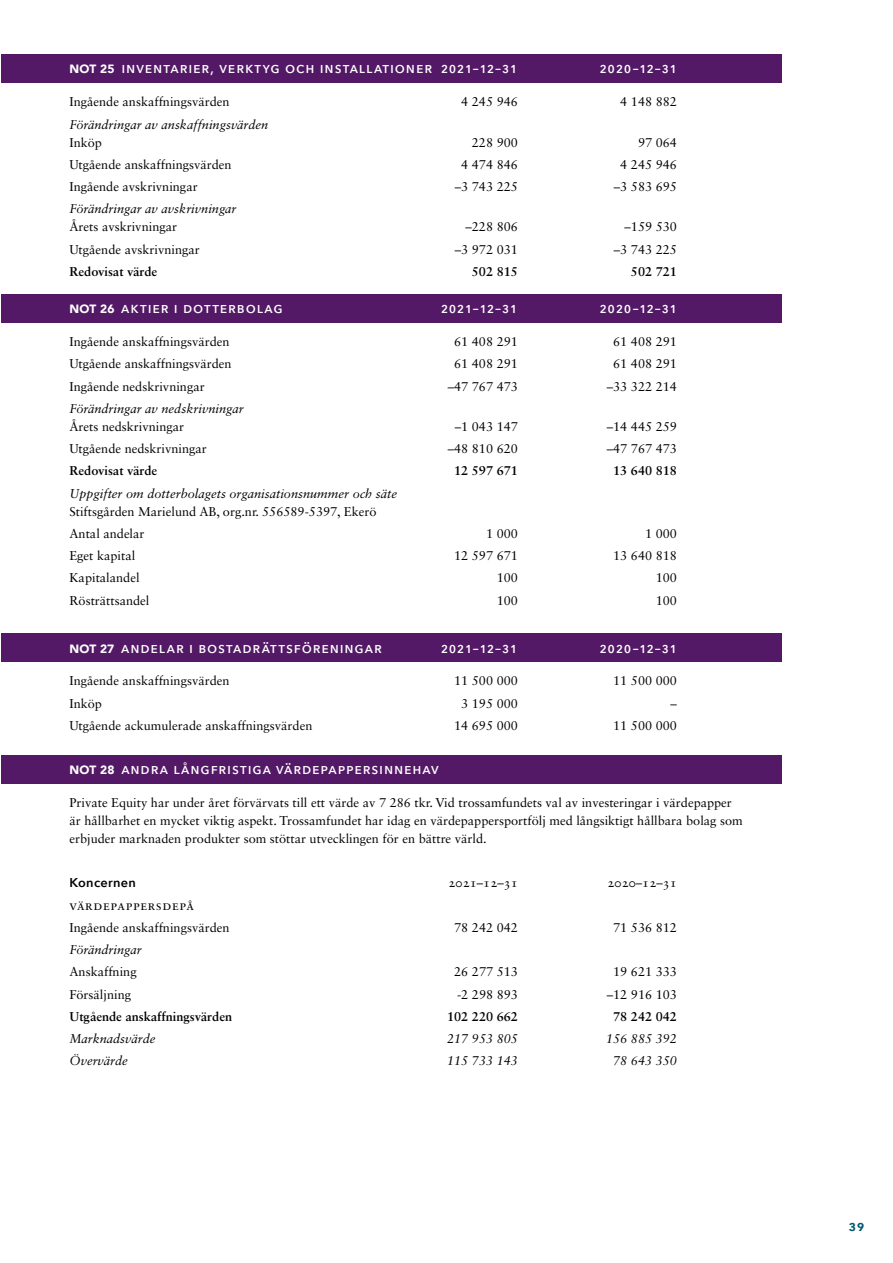
<style>
.page{position:relative;width:893px;height:1263px;background:#fff}
.page>*{position:absolute;margin:0;border:0;box-sizing:border-box;transform-origin:0 0}
.t1{font:500 15px "Avenir Next";letter-spacing:.05em;color:#fff}
.t2{font:500 15px "Avenir Next";letter-spacing:.075em;color:#fff}
.t3{font:500 15px "Avenir Next";letter-spacing:.095em;color:#fff}
.t4{font:600 15px "Avenir Next";color:#005872}
.t5{font:13.5px "Sabon LT Std";letter-spacing:.05em;color:#000}
.t6{font:12.75px/18px "Sabon LT Std";color:#000}
.t7{font:italic 12.75px "Sabon LT Std";color:#000}
.t8{font:700 12.75px "Sabon LT Std";color:#000}
.t9{font:600 12.75px "Avenir Next";letter-spacing:.025em;color:#000}
.s1{font-family:"Avenir";font-weight:900;font-size:12px}
</style>
<div class="page">
<div style="left:1px;top:54px;width:781px;height:29px;background:#531966"></div>
<div style="left:1px;top:633px;width:781px;height:29px;background:#531966"></div>
<div style="left:1px;top:294px;width:781px;height:29px;background:#531966"></div>
<div style="left:1px;top:755px;width:781px;height:29px;background:#531966"></div>
<p class="t1" style="left:69px;top:55px;width:449px"><span class="s1">NOT 25</span> inventarier, verktyg och installationer 2021–12–31</p>
<p class="t1" style="left:599px;top:55px;width:79px">2020–12–31</p>
<p class="t6" style="left:69px;top:93px;width:162px">Ingående anskaffningsvärden</p>
<p class="t6" style="left:461px;top:93px;width:58px">4 245 946</p>
<p class="t6" style="left:620px;top:93px;width:58px">4 148 882</p>
<p class="t7" style="left:69px;top:117px;width:200px">Förändringar av anskaffningsvärden</p>
<p class="t6" style="left:69px;top:133px;width:34px">Inköp</p>
<p class="t6" style="left:472px;top:133px;width:48px">228 900</p>
<p class="t6" style="left:638px;top:133px;width:40px">97 064</p>
<p class="t6" style="left:69px;top:155px;width:164px">Utgående anskaffningsvärden</p>
<p class="t6" style="left:461px;top:155px;width:58px">4 474 846</p>
<p class="t6" style="left:620px;top:155px;width:58px">4 245 946</p>
<p class="t6" style="left:69px;top:178px;width:130px">Ingående avskrivningar</p>
<p class="t6" style="left:455px;top:178px;width:65px">–3 743 225</p>
<p class="t6" style="left:614px;top:178px;width:65px">–3 583 695</p>
<p class="t7" style="left:69px;top:202px;width:169px">Förändringar av avskrivningar</p>
<p class="t6" style="left:69px;top:218px;width:109px">Årets avskrivningar</p>
<p class="t6" style="left:465px;top:218px;width:54px">–228 806</p>
<p class="t6" style="left:624px;top:218px;width:54px">–159 530</p>
<p class="t6" style="left:69px;top:240px;width:132px">Utgående avskrivningar</p>
<p class="t6" style="left:455px;top:240px;width:65px">–3 972 031</p>
<p class="t6" style="left:614px;top:240px;width:65px">–3 743 225</p>
<p class="t8" style="left:69px;top:264px;width:89px">Redovisat värde</p>
<p class="t8" style="left:472px;top:264px;width:48px">502 815</p>
<p class="t8" style="left:631px;top:264px;width:48px">502 721</p>
<p class="t3" style="left:69px;top:295px;width:215px"><span class="s1">NOT 26</span> aktier i dotterbolag</p>
<p class="t1" style="left:441px;top:295px;width:78px">2021–12–31</p>
<p class="t1" style="left:599px;top:295px;width:79px">2020–12–31</p>
<p class="t6" style="left:69px;top:332px;width:162px">Ingående anskaffningsvärden</p>
<p class="t6" style="left:454px;top:332px;width:65px">61 408 291</p>
<p class="t6" style="left:613px;top:332px;width:65px">61 408 291</p>
<p class="t6" style="left:69px;top:355px;width:164px">Utgående anskaffningsvärden</p>
<p class="t6" style="left:454px;top:355px;width:65px">61 408 291</p>
<p class="t6" style="left:613px;top:355px;width:65px">61 408 291</p>
<p class="t6" style="left:69px;top:377px;width:137px">Ingående nedskrivningar</p>
<p class="t6" style="left:448px;top:377px;width:72px">–47 767 473</p>
<p class="t6" style="left:607px;top:377px;width:72px">–33 322 214</p>
<p class="t7" style="left:69px;top:401px;width:176px">Förändringar av nedskrivningar</p>
<p class="t6" style="left:69px;top:417px;width:116px">Årets nedskrivningar</p>
<p class="t6" style="left:455px;top:417px;width:65px">–1 043 147</p>
<p class="t6" style="left:607px;top:417px;width:72px">–14 445 259</p>
<p class="t6" style="left:69px;top:439px;width:139px">Utgående nedskrivningar</p>
<p class="t6" style="left:448px;top:439px;width:72px">–48 810 620</p>
<p class="t6" style="left:607px;top:439px;width:72px">–47 767 473</p>
<p class="t8" style="left:69px;top:463px;width:89px">Redovisat värde</p>
<p class="t8" style="left:454px;top:463px;width:65px">12 597 671</p>
<p class="t8" style="left:613px;top:463px;width:65px">13 640 818</p>
<p class="t7" style="left:69px;top:486px;width:329px">Uppgifter om dotterbolagets organisationsnummer och säte</p>
<p class="t6" style="left:69px;top:500px;width:309px;line-height:22.2px">Stiftsgården Marielund AB, org.nr. 556589-5397, Ekerö<br>Antal andelar</p>
<p class="t6" style="left:486px;top:524px;width:33px">1 000</p>
<p class="t6" style="left:645px;top:524px;width:33px">1 000</p>
<p class="t6" style="left:69px;top:546px;width:67px">Eget kapital</p>
<p class="t6" style="left:454px;top:546px;width:65px">12 597 671</p>
<p class="t6" style="left:613px;top:546px;width:65px">13 640 818</p>
<p class="t6" style="left:69px;top:569px;width:72px">Kapitalandel</p>
<p class="t6" style="left:497px;top:569px;width:23px">100</p>
<p class="t6" style="left:656px;top:569px;width:23px">100</p>
<p class="t6" style="left:69px;top:591px;width:82px">Rösträttsandel</p>
<p class="t6" style="left:497px;top:591px;width:23px">100</p>
<p class="t6" style="left:656px;top:591px;width:23px">100</p>
<p class="t2" style="left:69px;top:634px;width:314px"><span class="s1">NOT 27</span> andelar i bostadrättsföreningar</p>
<p class="t1" style="left:441px;top:634px;width:78px">2021–12–31</p>
<p class="t1" style="left:599px;top:634px;width:79px">2020–12–31</p>
<p class="t6" style="left:69px;top:672px;width:162px">Ingående anskaffningsvärden</p>
<p class="t6" style="left:454px;top:672px;width:65px">11 500 000</p>
<p class="t6" style="left:613px;top:672px;width:65px">11 500 000</p>
<p class="t6" style="left:69px;top:694px;width:34px">Inköp</p>
<p class="t6" style="left:461px;top:694px;width:58px">3 195 000</p>
<p class="t6" style="left:671px;top:694px;width:8px">–</p>
<p class="t6" style="left:69px;top:716px;width:244px">Utgående ackumulerade anskaffningsvärden</p>
<p class="t6" style="left:454px;top:716px;width:65px">14 695 000</p>
<p class="t6" style="left:613px;top:716px;width:65px">11 500 000</p>
<p class="t1" style="left:69px;top:756px;width:371px"><span class="s1">NOT 28</span> andra långfristiga värdepappersinnehav</p>
<p class="t6" style="left:69px;top:793px;width:675px">Private Equity har under året förvärvats till ett värde av 7 286 tkr. Vid trossamfundets val av investeringar i värdepapper är hållbarhet en mycket viktig aspekt. Trossamfundet har idag en värdepappersportfölj med långsiktigt hållbara bolag som erbjuder marknaden produkter som stöttar utvecklingen för en bättre värld.</p>
<p class="t9" style="left:69px;top:872px;width:68px">Koncernen</p>
<p class="t6" style="left:448px;top:874px;width:71px">2021–12–31</p>
<p class="t6" style="left:607px;top:874px;width:71px">2020–12–31</p>
<p class="t5" style="left:69px;top:897px;width:126px">värdepappersdepå</p>
<p class="t6" style="left:69px;top:918px;width:162px">Ingående anskaffningsvärden</p>
<p class="t6" style="left:454px;top:918px;width:65px">78 242 042</p>
<p class="t6" style="left:613px;top:918px;width:65px">71 536 812</p>
<p class="t7" style="left:69px;top:942px;width:74px">Förändringar</p>
<p class="t6" style="left:69px;top:963px;width:69px">Anskaffning</p>
<p class="t6" style="left:454px;top:963px;width:65px">26 277 513</p>
<p class="t6" style="left:613px;top:963px;width:65px">19 621 333</p>
<p class="t6" style="left:69px;top:985px;width:63px">Försäljning</p>
<p class="t6" style="left:457px;top:985px;width:62px">-2 298 893</p>
<p class="t6" style="left:607px;top:985px;width:72px">–12 916 103</p>
<p class="t8" style="left:69px;top:1009px;width:164px">Utgående anskaffningsvärden</p>
<p class="t8" style="left:447px;top:1009px;width:72px">102 220 662</p>
<p class="t8" style="left:613px;top:1009px;width:65px">78 242 042</p>
<p class="t7" style="left:69px;top:1031px;width:87px">Marknadsvärde</p>
<p class="t7" style="left:447px;top:1031px;width:72px">217 953 805</p>
<p class="t7" style="left:606px;top:1031px;width:72px">156 885 392</p>
<p class="t7" style="left:69px;top:1054px;width:60px">Övervärde</p>
<p class="t7" style="left:447px;top:1054px;width:72px">115 733 143</p>
<p class="t7" style="left:613px;top:1054px;width:65px">78 643 350</p>
<p class="t4" style="left:848px;top:1213px;width:18px">39</p>
</div>
